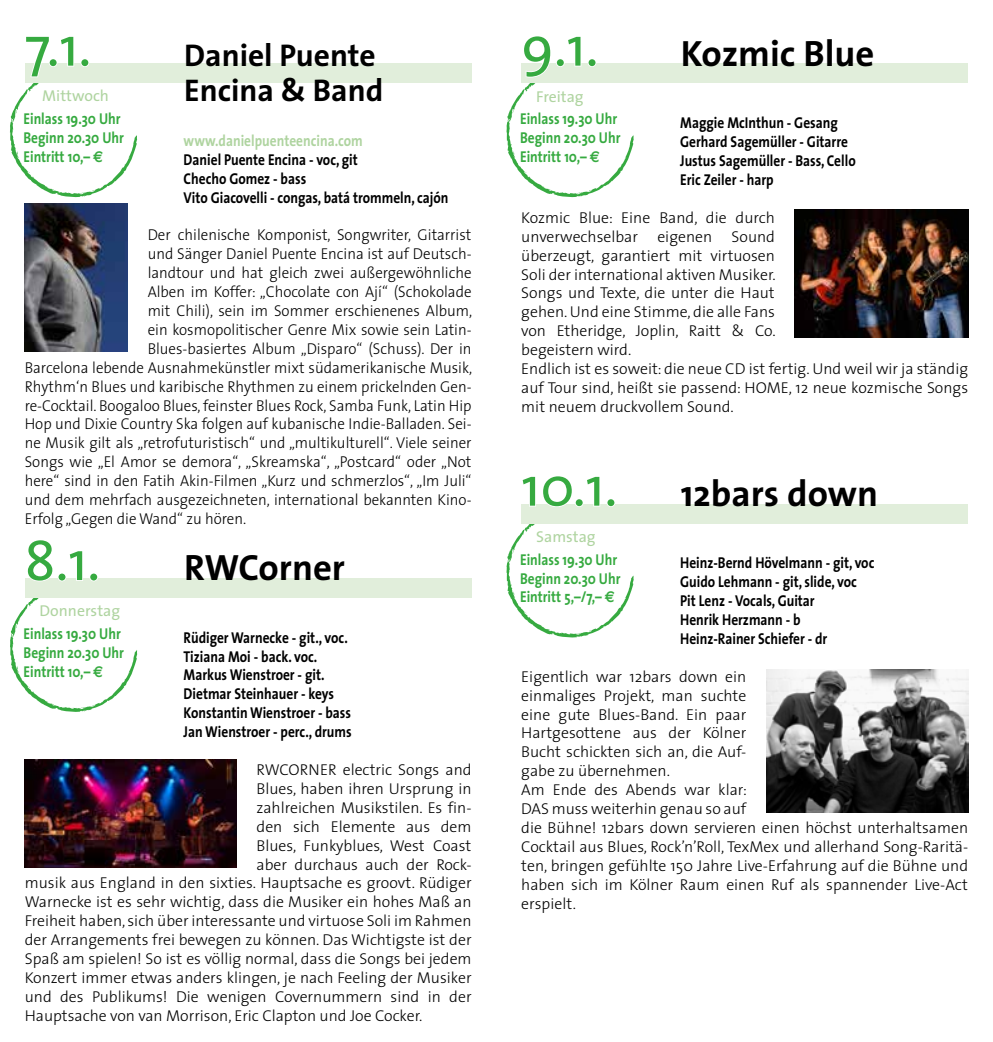
<style>
.page{position:relative;width:993px;height:1042px;background:#fff}
.page>*{position:absolute;margin:0;border:0;box-sizing:border-box;transform-origin:0 0}
.t1{font:56px "The Sans";color:#36aa40}
.t2{font:700 36.75px "The Sans";color:#000}
.t3{font:700 31.5px "The Sans";color:#000}
.t4{font:300 15.75px/18.9px "The Sans";color:#000}
.t5{font:300 15.75px "The Sans";color:#000;scale:.95 1}
.t6{font:700 15.75px/18.9px "The Sans";color:#000;scale:.85 1}
.t7{font:700 15.75px/18.9px "The Sans";color:#36aa40;scale:.85 1}
.t8{font:15.75px "The Sans";color:#afd4a0}
.t9{font:700 15.75px "The Sans";color:#afd4a0;scale:.85 1}
.s1{font-family:"Euro Sans"}
.s2{font-weight:400;font-size:56px;color:#36aa40}
</style>
<div class="page">
<div style="left:25px;top:63px;width:446px;height:20px;background:#e1eedb"></div>
<div style="left:521px;top:63px;width:446px;height:20px;background:#e1eedb"></div>
<div style="left:25px;top:578px;width:446px;height:20px;background:#e1eedb"></div>
<div style="left:521px;top:504px;width:446px;height:19px;background:#e1eedb"></div>
<svg style="left:10px;top:63px;width:127px;height:134px"></svg>
<div style="left:80px;top:58px;width:9px;height:9px;border:2px solid #fff;border-radius:50%"></div>
<svg style="left:10px;top:578px;width:127px;height:134px"></svg>
<div style="left:89px;top:573px;width:9px;height:8px;border:2px solid #fff;border-radius:50%"></div>
<img style="left:25px;top:203px;width:103px;height:149px">
<img style="left:25px;top:759px;width:212px;height:108px">
<svg style="left:506px;top:63px;width:127px;height:134px"></svg>
<div style="left:587px;top:58px;width:9px;height:9px;border:2px solid #fff;border-radius:50%"></div>
<svg style="left:506px;top:504px;width:127px;height:134px"></svg>
<div style="left:606px;top:498px;width:9px;height:9px;border:2px solid #fff;border-radius:50%"></div>
<img style="left:794px;top:210px;width:173px;height:127px">
<img style="left:766px;top:670px;width:201px;height:143px">
<h1 class="t1" style="left:521px;top:0;width:79px">9.1.</h1>
<h2 class="t2" style="left:680px;top:22px;width:195px">Kozmic Blue</h2>
<p class="t8" style="left:536px;top:83px;width:49px">Freitag</p>
<p class="t6" style="left:680px;top:113px;width:208px">Maggie McInthun - Gesang<br>Gerhard Sagemüller - Gitarre<br>Justus Sagemüller - Bass, Cello<br>Eric Zeiler - harp</p>
<p class="t4" style="left:521px;top:207px;width:448px">Kozmic Blue: Eine Band, die durch<br>unverwechselbar eigenen Sound<br>überzeugt, garantiert mit virtuosen<br>Soli der international aktiven Musiker.<br>Songs und Texte, die unter die Haut<br>gehen. Und eine Stimme, die alle Fans<br>von Etheridge, Joplin, Raitt &amp; Co.<br>begeistern wird.<br>Endlich ist es soweit: die neue CD ist fertig. Und weil wir ja ständig auf Tour sind, heißt sie passend: HOME, 12 neue kozmische Songs mit neuem druckvollem Sound.</p>
<h1 class="t1" style="left:25px;top:0;width:68px">7.1.</h1>
<h3 class="t3" style="left:184px;top:29px;width:193px">Daniel Puente</h3>
<p class="t8" style="left:42px;top:82px;width:68px">Mittwoch</p>
<h3 class="t3" style="left:184px;top:64px;width:200px">Encina &amp; Band</h3>
<p class="t9" style="left:183px;top:127px;width:212px">www.danielpuenteencina.com</p>
<p class="t6" style="left:183px;top:150px;width:313px">Daniel Puente Encina - voc, git<br>Checho Gomez - bass<br>Vito Giacovelli - congas, batá trommeln, cajón</p>
<p class="t5" style="left:148px;top:222px;width:342px">Der chilenische Komponist, Songwriter, Gitarrist</p>
<p class="t5" style="left:148px;top:241px;width:342px">und Sänger Daniel Puente Encina ist auf Deutsch-</p>
<p class="t5" style="left:148px;top:260px;width:342px">landtour und hat gleich zwei außergewöhnliche</p>
<p class="t5" style="left:148px;top:279px;width:342px">Alben im Koffer: „Chocolate con Ají“ (Schokolade</p>
<p class="t5" style="left:148px;top:298px;width:343px">mit Chili), sein im Sommer erschienenes Album,</p>
<p class="t5" style="left:148px;top:317px;width:342px">ein kosmopolitischer Genre Mix sowie sein Latin-</p>
<p class="t5" style="left:148px;top:335px;width:342px">Blues-basiertes Album „Disparo“ (Schuss). Der in</p>
<p class="t5" style="left:25px;top:354px;width:472px">Barcelona lebende Ausnahmekünstler mixt südamerikanische Musik,</p>
<p class="t5" style="left:25px;top:373px;width:471px">Rhythm‘n Blues und karibische Rhythmen zu einem prickelnden Gen-</p>
<p class="t5" style="left:25px;top:392px;width:471px">re-Cocktail. Boogaloo Blues, feinster Blues Rock, Samba Funk, Latin Hip</p>
<p class="t5" style="left:25px;top:411px;width:471px">Hop und Dixie Country Ska folgen auf kubanische Indie-Balladen. Sei-</p>
<p class="t5" style="left:25px;top:430px;width:471px">ne Musik gilt als „retrofuturistisch“ und „multikulturell“. Viele seiner</p>
<p class="t5" style="left:25px;top:449px;width:471px">Songs wie „El Amor se demora“, „Skreamska“, „Postcard“ oder „Not</p>
<p class="t5" style="left:25px;top:468px;width:471px">here“ sind in den Fatih Akin-Filmen „Kurz und schmerzlos“, „Im Juli“</p>
<p class="t5" style="left:25px;top:487px;width:471px">und dem mehrfach ausgezeichneten, international bekannten Kino-</p>
<p class="t5" style="left:25px;top:506px;width:234px">Erfolg „Gegen die Wand“ zu hören.</p>
<h1 class="t1" style="left:25px;top:514px;width:77px">8.1.</h1>
<p class="t7" style="left:23px;top:109px;width:120px">Einlass 19.30 Uhr<br>Beginn 20.30 Uhr<br>Eintritt 10,– <span class="s1">E</span></p>
<p class="t7" style="left:520px;top:109px;width:120px">Einlass 19.30 Uhr<br>Beginn 20.30 Uhr<br>Eintritt 10,– <span class="s1">E</span></p>
<h2 class="t2" style="left:521px;top:462px;width:358px"><span class="s2">10.1.</span> 12bars down</h2>
<p class="t8" style="left:536px;top:523px;width:61px">Samstag</p>
<p class="t6" style="left:680px;top:553px;width:230px">Heinz-Bernd Hövelmann - git, voc<br>Guido Lehmann - git, slide, voc<br>Pit Lenz - Vocals, Guitar<br>Henrik Herzmann - b<br>Heinz-Rainer Schiefer - dr</p>
<p class="t4" style="left:521px;top:666px;width:448px">Eigentlich war 12bars down ein<br>einmaliges Projekt, man suchte<br>eine gute Blues-Band. Ein paar<br>Hartgesottene aus der Kölner<br>Bucht schickten sich an, die Auf-<br>gabe zu übernehmen.<br>Am Ende des Abends war klar:<br>DAS muss weiterhin genau so auf<br>die Bühne! 12bars down servieren einen höchst unterhaltsamen Cocktail aus Blues, Rock’n’Roll, TexMex und allerhand Song-Raritä&shy;ten, bringen gefühlte 150 Jahre Live-Erfahrung auf die Bühne und haben sich im Kölner Raum einen Ruf als spannender Live-Act erspielt.</p>
<p class="t7" style="left:520px;top:549px;width:120px">Einlass 19.30 Uhr<br>Beginn 20.30 Uhr<br>Eintritt 5,–/7,– <span class="s1">E</span></p>
<h2 class="t2" style="left:184px;top:537px;width:162px">RWCorner</h2>
<p class="t8" style="left:40px;top:598px;width:82px">Donnerstag</p>
<p class="t7" style="left:24px;top:624px;width:120px">Einlass 19.30 Uhr<br>Beginn 20.30 Uhr<br>Eintritt 10,– <span class="s1">E</span></p>
<p class="t6" style="left:183px;top:627px;width:199px">Rüdiger Warnecke - git., voc.<br>Tiziana Moi - back. voc.<br>Markus Wienstroer - git.<br>Dietmar Steinhauer - keys<br>Konstantin Wienstroer - bass<br>Jan Wienstroer - perc., drums</p>
<p class="t4" style="left:256px;top:760px;width:216px">RWCORNER electric Songs and</p>
<p class="t4" style="left:256px;top:778px;width:216px">Blues, haben ihren Ursprung in</p>
<p class="t4" style="left:256px;top:797px;width:216px">zahlreichen Musikstilen. Es fin-</p>
<p class="t4" style="left:256px;top:816px;width:216px">den sich Elemente aus dem</p>
<p class="t4" style="left:256px;top:835px;width:216px">Blues, Funkyblues, West Coast</p>
<p class="t4" style="left:256px;top:854px;width:216px">aber durchaus auch der Rock-</p>
<p class="t4" style="left:25px;top:873px;width:448px">musik aus England in den sixties. Hauptsache es groovt. Rüdiger</p>
<p class="t4" style="left:25px;top:892px;width:448px">Warnecke ist es sehr wichtig, dass die Musiker ein hohes Maß an</p>
<p class="t4" style="left:25px;top:911px;width:448px">Freiheit haben, sich über interessante und virtuose Soli im Rahmen</p>
<p class="t4" style="left:25px;top:930px;width:448px">der Arrangements frei bewegen zu können. Das Wichtigste ist der</p>
<p class="t4" style="left:25px;top:949px;width:448px">Spaß am spielen! So ist es völlig normal, dass die Songs bei jedem</p>
<p class="t4" style="left:25px;top:967px;width:448px">Konzert immer etwas anders klingen, je nach Feeling der Musiker</p>
<p class="t4" style="left:25px;top:986px;width:448px">und des Publikums! Die wenigen Covernummern sind in der</p>
<p class="t4" style="left:25px;top:1005px;width:399px">Hauptsache von van Morrison, Eric Clapton und Joe Cocker.</p>
</div>
